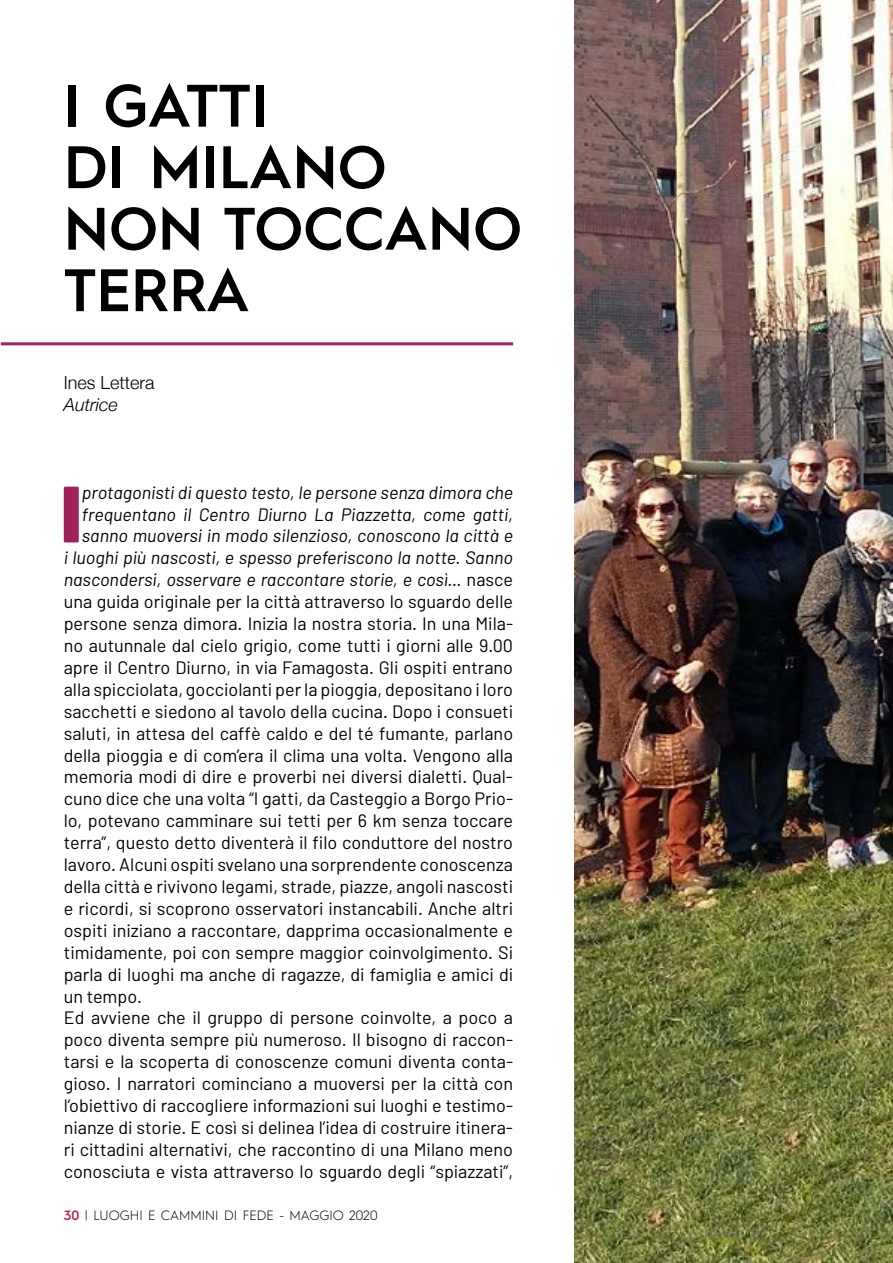
<style>
.page{position:relative;width:893px;height:1263px;background:#fff}
.page>*{position:absolute;margin:0;border:0;box-sizing:border-box;transform-origin:0 0}
.t1{font:900 79.65px "Barlow";color:#a1215a}
.t2{font:600 60px/61.5px "Hurme Geometric Sans 1";color:#000}
.t3{font:18px "Barlow";color:#000}
.t4{font:italic 18px "Barlow";color:#000}
.t5{font:300 18px "Helvetica Neue";color:#000}
.t6{font:italic 300 18px "Helvetica Neue";color:#000}
.t7{font:300 13.5px "Hurme Geometric Sans 1";color:#000}
.s1{font-style:normal}
.s2{font-weight:600;color:#bb2459}
</style>
<div class="page">
<hr style="left:1px;top:342px;width:512px;height:3px;background:#a1215a">
<img style="left:574px;top:0;width:319px;height:1263px">
<h2 class="t2" style="left:64px;top:71px;width:455px">I GATTI<br>DI MILANO<br>NON TOCCANO<br>TERRA</h2>
<p class="t5" style="left:64px;top:368px;width:92px">Ines Lettera</p>
<p class="t6" style="left:64px;top:390px;width:56px">Autrice</p>
<h1 class="t1" style="left:61px;top:464px;width:23px">I</h1>
<p class="t4" style="left:82px;top:482px;width:433px">protagonisti di questo testo, le persone senza dimora che</p>
<p class="t4" style="left:82px;top:503px;width:433px">frequentano il Centro Diurno La Piazzetta, come gatti,</p>
<p class="t4" style="left:82px;top:525px;width:433px">sanno muoversi in modo silenzioso, conoscono la città e</p>
<p class="t4" style="left:64px;top:547px;width:451px">i luoghi più nascosti, e spesso preferiscono la notte. Sanno</p>
<p class="t4" style="left:64px;top:569px;width:451px">nascondersi, osservare e raccontare storie, e così… <span class="s1">nasce</span></p>
<p class="t3" style="left:64px;top:590px;width:451px">una guida originale per la città attraverso lo sguardo delle</p>
<p class="t3" style="left:64px;top:612px;width:451px">persone senza dimora. Inizia la nostra storia. In una Mila-</p>
<p class="t3" style="left:64px;top:634px;width:451px">no autunnale dal cielo grigio, come tutti i giorni alle 9.00</p>
<p class="t3" style="left:64px;top:656px;width:451px">apre il Centro Diurno, in via Famagosta. Gli ospiti entrano</p>
<p class="t3" style="left:64px;top:678px;width:451px">alla spicciolata, gocciolanti per la pioggia, depositano i loro</p>
<p class="t3" style="left:64px;top:700px;width:451px">sacchetti e siedono al tavolo della cucina. Dopo i consueti</p>
<p class="t3" style="left:64px;top:722px;width:451px">saluti, in attesa del caffè caldo e del té fumante, parlano</p>
<p class="t3" style="left:64px;top:744px;width:451px">della pioggia e di com’era il clima una volta. Vengono alla</p>
<p class="t3" style="left:64px;top:766px;width:451px">memoria modi di dire e proverbi nei diversi dialetti. Qual-</p>
<p class="t3" style="left:64px;top:788px;width:451px">cuno dice che una volta “I gatti, da Casteggio a Borgo Prio-</p>
<p class="t3" style="left:64px;top:810px;width:451px">lo, potevano camminare sui tetti per 6 km senza toccare</p>
<p class="t3" style="left:64px;top:831px;width:451px">terra”, questo detto diventerà il filo conduttore del nostro</p>
<p class="t3" style="left:64px;top:853px;width:451px">lavoro. Alcuni ospiti svelano una sorprendente conoscenza</p>
<p class="t3" style="left:64px;top:875px;width:451px">della città e rivivono legami, strade, piazze, angoli nascosti</p>
<p class="t3" style="left:64px;top:897px;width:451px">e ricordi, si scoprono osservatori instancabili. Anche altri</p>
<p class="t3" style="left:64px;top:919px;width:451px">ospiti iniziano a raccontare, dapprima occasionalmente e</p>
<p class="t3" style="left:64px;top:941px;width:451px">timidamente, poi con sempre maggior coinvolgimento. Si</p>
<p class="t3" style="left:64px;top:963px;width:451px">parla di luoghi ma anche di ragazze, di famiglia e amici di</p>
<p class="t3" style="left:64px;top:985px;width:80px">un tempo.</p>
<p class="t3" style="left:64px;top:1007px;width:451px">Ed avviene che il gruppo di persone coinvolte, a poco a</p>
<p class="t3" style="left:64px;top:1029px;width:451px">poco diventa sempre più numeroso. Il bisogno di raccon-</p>
<p class="t3" style="left:64px;top:1050px;width:451px">tarsi e la scoperta di conoscenze comuni diventa conta-</p>
<p class="t3" style="left:64px;top:1072px;width:451px">gioso. I narratori cominciano a muoversi per la città con</p>
<p class="t3" style="left:64px;top:1094px;width:451px">l’obiettivo di raccogliere informazioni sui luoghi e testimo-</p>
<p class="t3" style="left:64px;top:1116px;width:451px">nianze di storie. E così si delinea l’idea di costruire itinera-</p>
<p class="t3" style="left:64px;top:1138px;width:451px">ri cittadini alternativi, che raccontino di una Milano meno</p>
<p class="t3" style="left:64px;top:1160px;width:451px">conosciuta e vista attraverso lo sguardo degli “spiazzati”,</p>
<p class="t7" style="left:64px;top:1206px;width:315px"><span class="s2">30</span> | LUOGHI E CAMMINI DI FEDE - MAGGIO 2020</p>
</div>
